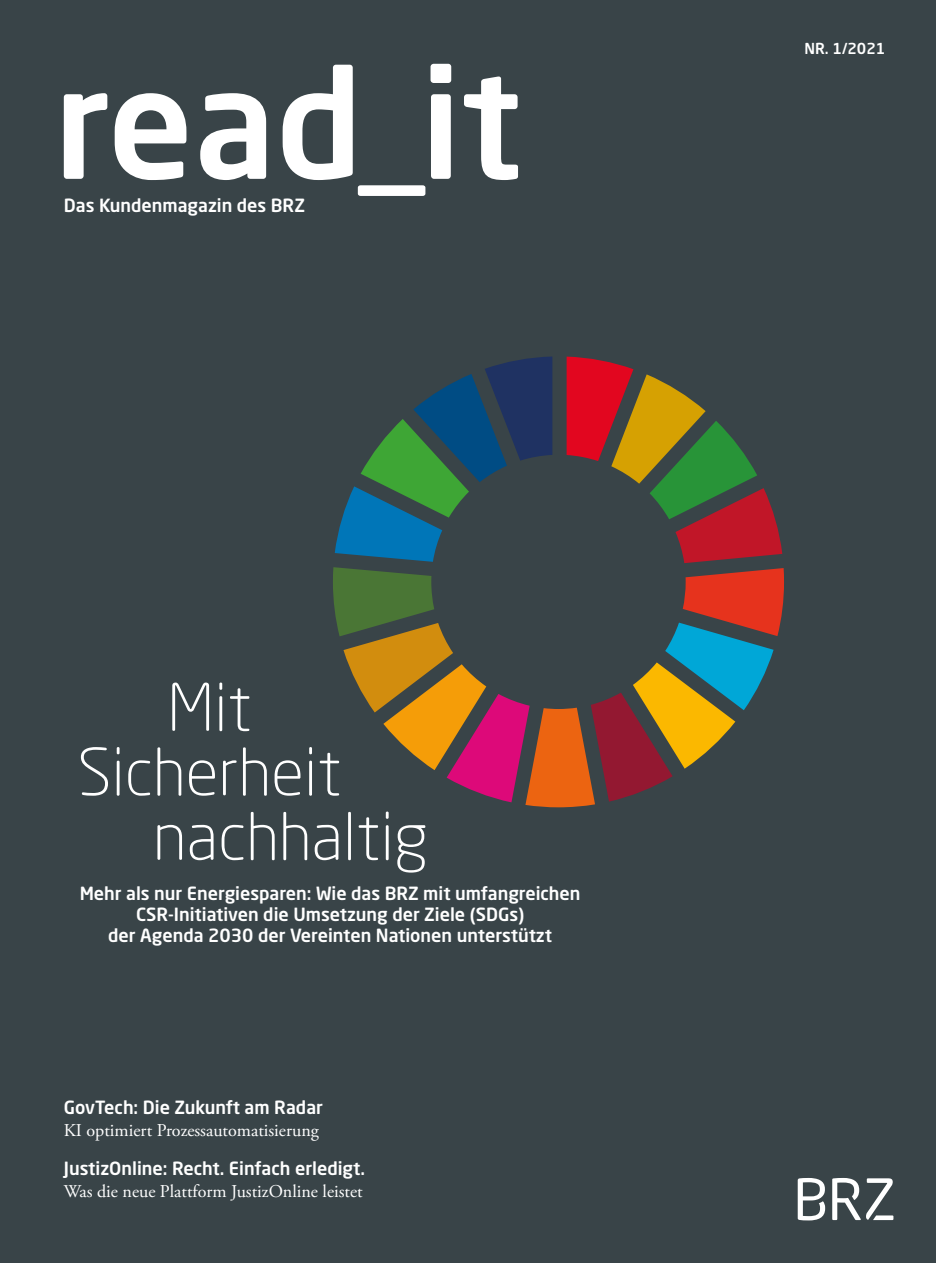
<style>
.page{position:relative;width:936px;height:1263px;background:#fff}
.page>*{position:absolute;margin:0;border:0;box-sizing:border-box;transform-origin:0 0}
.headline_1{font:300 64.5px/64.5px "Neo Sans Pro";color:#fff;text-align:center}
.kasten_fett{font:500 18px/21px "Neo Sans Pro";color:#fff;text-align:center}
.kasten_fett-2{font:18px/21.6px "Adobe Garamond Pro";color:#fff}
.kasten_fett-3{font:500 15px "Neo Sans Pro";color:#fff}
.s1{font-family:"Neo Sans Pro";font-weight:500}
</style>
<div class="page">
<div style="left:0;top:0;width:935px;height:1263px;background:#394448"></div>
<svg style="left:64px;top:64px;width:454px;height:132px"></svg>
<svg style="left:797px;top:1178px;width:96px;height:42px"></svg>
<svg style="left:333px;top:356px;width:451px;height:451px"></svg>
<p class="kasten_fett" style="left:64px;top:194px;width:242px">Das Kundenmagazin des BRZ</p>
<h1 class="headline_1" style="left:77px;top:674px;width:266px">Mit<br>Sicherheit</h1>
<h1 class="headline_1" style="left:153px;top:803px;width:277px">nachhaltig</h1>
<p class="kasten_fett" style="left:80px;top:882px;width:502px">Mehr als nur Energiesparen: Wie das BRZ mit umfangreichen<br>CSR-Initiativen die Umsetzung der Ziele (SDGs)<br>der Agenda 2030 der Vereinten Nationen unterstützt</p>
<p class="kasten_fett-2" style="left:64px;top:1098px;width:260px"><span class="s1">GovTech: Die Zukunft am Radar<br></span>KI optimiert Prozessautomatisierung</p>
<p class="kasten_fett-2" style="left:64px;top:1159px;width:303px"><span class="s1">JustizOnline: Recht. Einfach erledigt.<br></span>Was die neue Plattform JustizOnline leistet</p>
<p class="kasten_fett-3" style="left:804px;top:39px;width:82px">NR. 1/2021</p>
</div>
